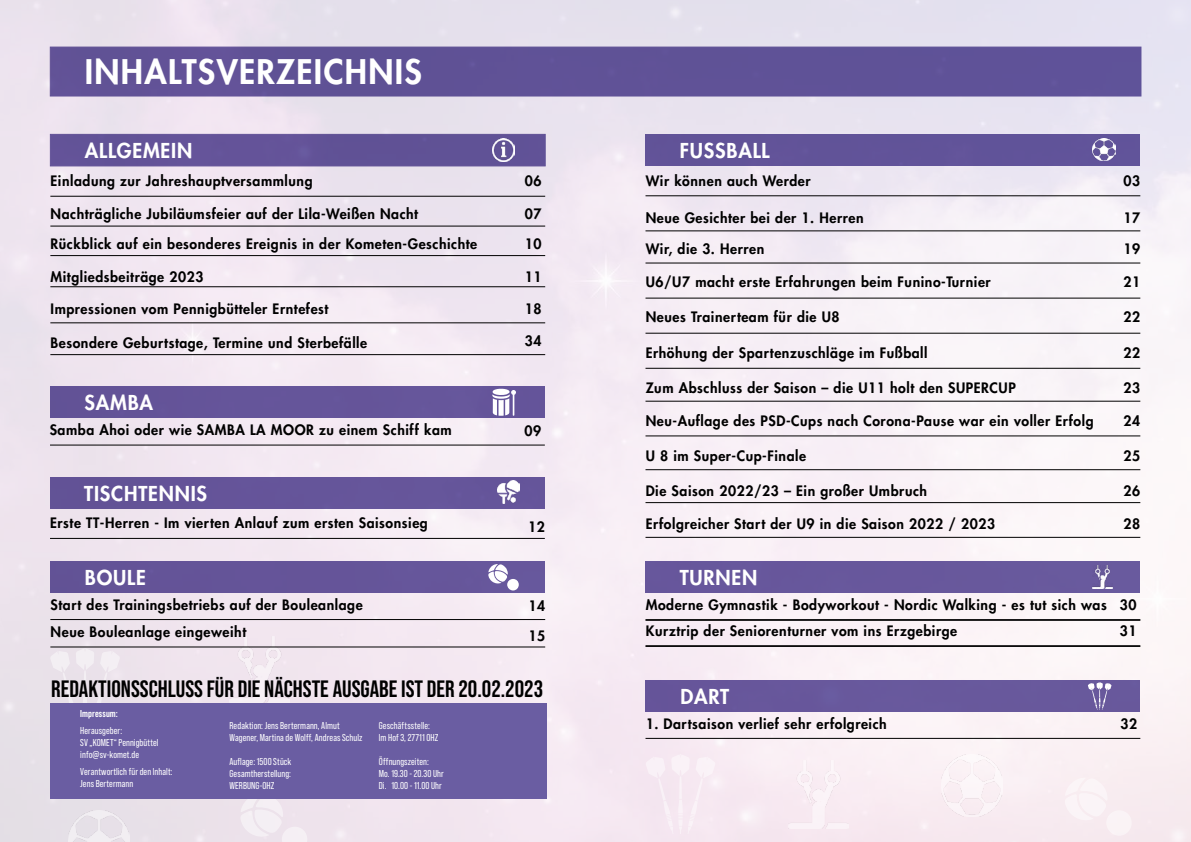
<style>
.page{position:relative;width:1191px;height:842px;background:#fff}
.page>*{position:absolute;margin:0;border:0;box-sizing:border-box;transform-origin:0 0}
.t1{font:800 33px "Futura LT";letter-spacing:.04em;color:#fff}
.t2{font:23.7px "Bebas Neue";color:#000}
.t3{font:800 20px "Futura LT";letter-spacing:.04em;color:#fff}
.t4{font:800 14px/26.5px "Futura LT";letter-spacing:.04em;color:#000}
.t5{font:10px/12px "Bebas Neue Pro";letter-spacing:.01em;color:#fff}
.t6{font:700 10px "Bebas Neue Pro";letter-spacing:.005em;color:#fff}
</style>
<div class="page">
<img style="left:0;top:0;width:1191px;height:842px">
<div style="left:50px;top:134px;width:496px;height:32px;background:#625297"></div>
<hr style="left:50px;top:196px;width:495px;height:1px;background:#000">
<hr style="left:50px;top:226px;width:495px;height:1px;background:#000">
<hr style="left:50px;top:255px;width:495px;height:1px;background:#000">
<hr style="left:50px;top:286px;width:495px;height:1px;background:#000">
<hr style="left:50px;top:322px;width:495px;height:1px;background:#000">
<hr style="left:50px;top:354px;width:495px;height:1px;background:#000">
<img style="left:492px;top:139px;width:23px;height:22px">
<div style="left:50px;top:47px;width:1091px;height:49px;background:#5f5297"></div>
<img style="left:230px;top:636px;width:60px;height:67px">
<div style="left:788px;top:760px;width:60px;height:68px;background:#f9ecf3"></div>
<div style="left:645px;top:561px;width:495px;height:32px;background:#6a5da2"></div>
<img style="left:1093px;top:566px;width:19px;height:22px">
<hr style="left:645px;top:619px;width:495px;height:1px;background:#000">
<hr style="left:645px;top:645px;width:495px;height:1px;background:#000">
<hr style="left:645px;top:620px;width:495px;height:1px;background:#000">
<hr style="left:645px;top:646px;width:495px;height:1px;background:#000">
<hr style="left:645px;top:738px;width:495px;height:1px;background:#000">
<div style="left:645px;top:680px;width:495px;height:31px;background:#6a5da2"></div>
<svg style="left:1088px;top:682px;width:23px;height:27px"></svg>
<hr style="left:50px;top:445px;width:495px;height:1px;background:#000">
<div style="left:50px;top:386px;width:495px;height:32px;background:#65559a"></div>
<svg style="left:492px;top:389px;width:24px;height:27px"></svg>
<svg style="left:50px;top:648px;width:70px;height:80px"></svg>
<svg style="left:645px;top:754px;width:70px;height:80px"></svg>
<img style="left:69px;top:811px;width:61px;height:31px">
<div style="left:941px;top:755px;width:61px;height:61px;background:#faf2f5"></div>
<div style="left:645px;top:134px;width:495px;height:31px;background:#615399"></div>
<img style="left:1093px;top:138px;width:22px;height:23px">
<hr style="left:645px;top:195px;width:495px;height:1px;background:#000">
<hr style="left:645px;top:231px;width:495px;height:1px;background:#000">
<hr style="left:645px;top:401px;width:495px;height:1px;background:#000">
<hr style="left:645px;top:502px;width:495px;height:1px;background:#000">
<hr style="left:645px;top:436px;width:495px;height:1px;background:#000">
<hr style="left:645px;top:537px;width:495px;height:1px;background:#000">
<hr style="left:645px;top:263px;width:495px;height:1px;background:#000">
<hr style="left:645px;top:298px;width:495px;height:1px;background:#000">
<hr style="left:645px;top:333px;width:495px;height:1px;background:#000">
<hr style="left:645px;top:368px;width:495px;height:1px;background:#000">
<hr style="left:645px;top:469px;width:495px;height:1px;background:#000">
<hr style="left:50px;top:538px;width:495px;height:1px;background:#000">
<div style="left:50px;top:477px;width:495px;height:31px;background:#65559a"></div>
<img style="left:497px;top:481px;width:23px;height:22px">
<hr style="left:50px;top:619px;width:495px;height:1px;background:#000">
<hr style="left:50px;top:647px;width:495px;height:1px;background:#000">
<div style="left:50px;top:561px;width:495px;height:31px;background:#655499"></div>
<div style="left:507px;top:579px;width:12px;height:11px;background:#fff;border-radius:50%"></div>
<svg style="left:488px;top:564px;width:20px;height:20px"></svg>
<div style="left:240px;top:798px;width:67px;height:44px;background:#f0e7ee"></div>
<div style="left:1106px;top:810px;width:25px;height:26px;background:#faf3f5;border-radius:50%"></div>
<svg style="left:1064px;top:776px;width:43px;height:45px"></svg>
<div style="left:51px;top:703px;width:496px;height:95px;background:#6a5da2"></div>
<h1 class="t1" style="left:85px;top:50px;width:338px">INHALTSVERZEICHNIS</h1>
<h3 class="t3" style="left:85px;top:137px;width:109px">ALLGEMEIN</h3>
<p class="t4" style="left:51px;top:168px;width:263px">Einladung zur Jahreshauptversammlung</p>
<p class="t4" style="left:525px;top:168px;width:18px">06</p>
<p class="t4" style="left:51px;top:200px;width:369px">Nachträgliche Jubiläumsfeier auf der Lila-Weißen Nacht</p>
<p class="t4" style="left:525px;top:200px;width:18px">07</p>
<p class="t4" style="left:51px;top:230px;width:428px">Rückblick auf ein besonderes Ereignis in der Kometen-Geschichte</p>
<p class="t4" style="left:525px;top:230px;width:18px">10</p>
<p class="t4" style="left:51px;top:263px;width:154px">Mitgliedsbeiträge 2023</p>
<p class="t4" style="left:525px;top:263px;width:18px">11</p>
<p class="t4" style="left:51px;top:295px;width:279px">Impressionen vom Pennigbütteler Erntefest</p>
<p class="t4" style="left:525px;top:295px;width:18px">18</p>
<p class="t4" style="left:51px;top:329px;width:318px">Besondere Geburtstage, Termine und Sterbefälle</p>
<p class="t4" style="left:525px;top:328px;width:18px">34</p>
<h3 class="t3" style="left:84px;top:389px;width:70px">SAMBA</h3>
<p class="t4" style="left:50px;top:416px;width:403px">Samba Ahoi oder wie SAMBA LA MOOR zu einem Schiff kam</p>
<p class="t4" style="left:524px;top:417px;width:18px">09</p>
<h3 class="t3" style="left:84px;top:480px;width:124px">TISCHTENNIS</h3>
<p class="t4" style="left:50px;top:509px;width:379px">Erste TT-Herren - Im vierten Anlauf zum ersten Saisonsieg</p>
<h3 class="t3" style="left:85px;top:564px;width:62px">BOULE</h3>
<p class="t4" style="left:51px;top:590px;width:314px;line-height:27.4px">Start des Trainingsbetriebs auf der Bouleanlage<br>Neue Bouleanlage eingeweiht</p>
<p class="t4" style="left:528px;top:514px;width:18px">12</p>
<p class="t4" style="left:528px;top:591px;width:18px;line-height:29.6px">14<br>15</p>
<h2 class="t2" style="left:51px;top:675px;width:493px">REDAKTIONSSCHLUSS FÜR DIE NÄCHSTE AUSGABE IST DER 20.02.2023</h2>
<p class="t6" style="left:80px;top:707px;width:39px">Impressum:</p>
<p class="t5" style="left:80px;top:724px;width:80px">Herausgeber:<br>SV „KOMET“ Pennigbüttel info@sv-komet.de</p>
<p class="t5" style="left:80px;top:765px;width:94px">Verantwortlich für den Inhalt:<br>Jens Bertermann</p>
<p class="t5" style="left:379px;top:719px;width:61px">Geschäftsstelle:<br>Im Hof 3, 27711 OHZ</p>
<p class="t5" style="left:379px;top:755px;width:66px">Öffnungszeiten:<br>Mo. 19.30 - 20.30 Uhr<br>Di. 10.00 - 11.00 Uhr</p>
<p class="t5" style="left:229px;top:719px;width:134px">Redaktion: Jens Bertermann, Almut<br>Wagener, Martina de Wolff, Andreas Schulz</p>
<p class="t5" style="left:229px;top:755px;width:63px;text-align:justify">Auflage: 1500 Stück Gesamtherstellung:<br>WERBUNG-OHZ</p>
<h3 class="t3" style="left:680px;top:137px;width:91px">FUSSBALL</h3>
<p class="t4" style="left:645px;top:168px;width:166px">Wir können auch Werder</p>
<p class="t4" style="left:1123px;top:168px;width:18px">03</p>
<p class="t4" style="left:645px;top:204px;width:219px">Neue Gesichter bei der 1. Herren</p>
<p class="t4" style="left:1123px;top:204px;width:18px">17</p>
<p class="t4" style="left:645px;top:235px;width:120px">Wir, die 3. Herren</p>
<p class="t4" style="left:1123px;top:235px;width:18px">19</p>
<p class="t4" style="left:645px;top:268px;width:346px">U6/U7 macht erste Erfahrungen beim Funino-Turnier</p>
<p class="t4" style="left:645px;top:303px;width:195px">Neues Trainerteam für die U8</p>
<p class="t4" style="left:1123px;top:268px;width:18px">21</p>
<p class="t4" style="left:1123px;top:303px;width:18px">22</p>
<p class="t4" style="left:645px;top:339px;width:283px">Erhöhung der Spartenzuschläge im Fußball</p>
<p class="t4" style="left:1123px;top:339px;width:18px">22</p>
<p class="t4" style="left:645px;top:374px;width:371px">Zum Abschluss der Saison – die U11 holt den SUPERCUP</p>
<p class="t4" style="left:645px;top:407px;width:449px">Neu-Auflage des PSD-Cups nach Corona-Pause war ein voller Erfolg</p>
<p class="t4" style="left:1123px;top:374px;width:18px">23</p>
<p class="t4" style="left:1123px;top:407px;width:18px">24</p>
<p class="t4" style="left:645px;top:443px;width:162px">U 8 im Super-Cup-Finale</p>
<p class="t4" style="left:1123px;top:443px;width:18px">25</p>
<p class="t4" style="left:645px;top:477px;width:283px">Die Saison 2022/23 – Ein großer Umbruch</p>
<p class="t4" style="left:1123px;top:477px;width:18px">26</p>
<p class="t4" style="left:645px;top:510px;width:351px">Erfolgreicher Start der U9 in die Saison 2022 / 2023</p>
<p class="t4" style="left:1123px;top:510px;width:18px">28</p>
<h3 class="t3" style="left:680px;top:564px;width:79px">TURNEN</h3>
<p class="t4" style="left:646px;top:617px;width:313px">Kurztrip der Seniorenturner vom ins Erzgebirge</p>
<p class="t4" style="left:646px;top:591px;width:492px;text-align:right">Moderne Gymnastik - Bodyworkout - Nordic Walking - es tut sich was 30<br>31</p>
<h3 class="t3" style="left:680px;top:683px;width:50px">DART</h3>
<p class="t4" style="left:645px;top:710px;width:242px">1. Dartsaison verlief sehr erfolgreich</p>
<p class="t4" style="left:1120px;top:710px;width:18px">32</p>
</div>
